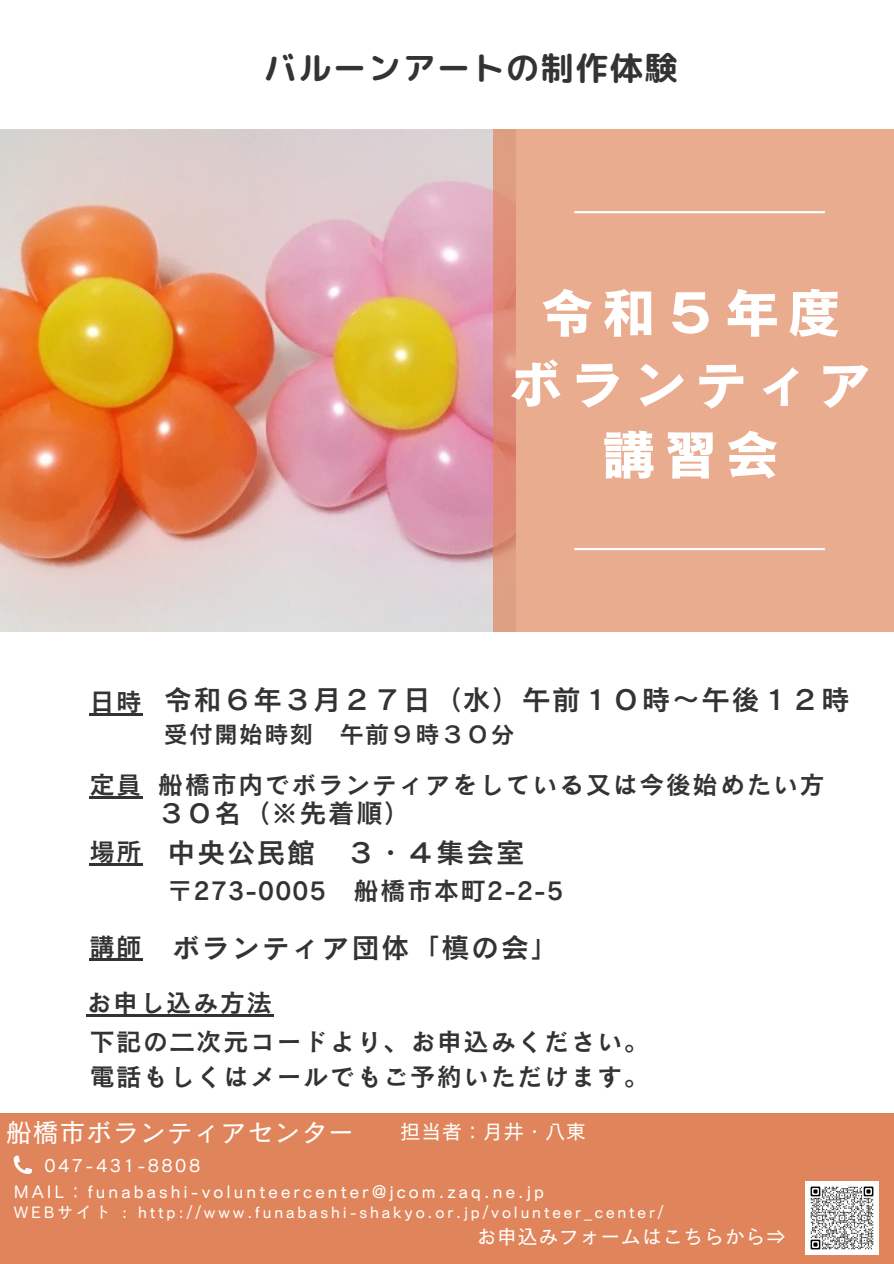
<style>
.page{position:relative;width:894px;height:1264px;background:#fff}
.page>*{position:absolute;margin:0;border:0;box-sizing:border-box;transform-origin:0 0}
.t1{font:54.6px/70.8px "Canva Cezanne Pro N B";letter-spacing:.13em;color:#fff;text-align:center}
.t2{font:33px "rounded mplus 1 p bold";letter-spacing:.05em;color:#333}
.t3{font:28.5px "Canva Cezanne Pro N DB";letter-spacing:.05em;color:#333}
.t4{font:27px "Canva Cezanne Pro N DB";letter-spacing:.05em;color:#333}
.t5{font:26.25px "Canva Cezanne Pro N M";letter-spacing:.02em;color:#fff}
.t6{font:25.5px "Canva Cezanne Pro N DB";letter-spacing:.05em;color:#333}
.t7{font:24px "Canva Cezanne Pro N DB";letter-spacing:.05em;color:#333}
.t8{font:20.25px "Canva Cezanne Pro N M";letter-spacing:.02em;color:#fff}
.t9{font:18.15px "Canva Cezanne Pro N M";letter-spacing:.14em;color:#fff}
.t10{font:17.55px "Canva Cezanne Pro N M";letter-spacing:.18em;color:#fff}
.t11{font:16.05px "Canva Cezanne Pro N M";letter-spacing:.18em;color:#fff}
</style>
<div class="page">
<img style="left:0;top:129px;width:493px;height:502px">
<div style="left:493px;top:129px;width:400px;height:502px;background:#e9ac8f"></div>
<div style="left:0;top:1112px;width:893px;height:151px;background:#e0855b"></div>
<svg style="left:14px;top:1155px;width:18px;height:18px"></svg>
<hr style="left:574px;top:548px;width:250px;height:2px;background:#fff">
<hr style="left:574px;top:211px;width:250px;height:2px;background:#fff">
<img style="left:805px;top:1181px;width:73px;height:73px">
<hr style="left:89px;top:713px;width:54px;height:2px;background:#333">
<hr style="left:89px;top:796px;width:54px;height:2px;background:#333">
<hr style="left:89px;top:863px;width:54px;height:2px;background:#333">
<hr style="left:89px;top:958px;width:54px;height:2px;background:#333">
<hr style="left:86px;top:1014px;width:187px;height:2px;background:#333">
<p class="t2" style="left:264px;top:45px;width:415px">バルーンアートの制作体験</p>
<p class="t1" style="left:539px;top:276px;width:303px">令和５年度</p>
<p class="t1" style="left:509px;top:347px;width:364px">ボランティア講習会</p>
<p class="t6" style="left:89px;top:688px;width:54px">日時</p>
<p class="t6" style="left:89px;top:771px;width:54px">定員</p>
<p class="t3" style="left:164px;top:685px;width:687px">令和６年３月２７日（水）午前１０時～午後１２時</p>
<p class="t7" style="left:164px;top:721px;width:352px">受付開始時刻 午前９時３０分</p>
<p class="t6" style="left:158px;top:771px;width:665px">船橋市内でボランティアをしている又は今後始めたい方</p>
<p class="t4" style="left:158px;top:799px;width:255px">３０名（※先着順）</p>
<p class="t3" style="left:167px;top:838px;width:358px">中央公民館 ３・４集会室</p>
<p class="t6" style="left:167px;top:877px;width:397px">〒273-0005 船橋市本町2-2-5</p>
<p class="t3" style="left:172px;top:932px;width:388px">ボランティア団体「槙の会」</p>
<p class="t6" style="left:86px;top:989px;width:187px">お申し込み方法</p>
<p class="t6" style="left:89px;top:1028px;width:561px">下記の二次元コードより、お申込みください。</p>
<p class="t6" style="left:89px;top:1063px;width:561px">電話もしくはメールでもご予約いただけます。</p>
<p class="t6" style="left:89px;top:839px;width:54px">場所</p>
<p class="t6" style="left:89px;top:933px;width:54px">講師</p>
<p class="t5" style="left:6px;top:1119px;width:350px">船橋市ボランティアセンター</p>
<p class="t9" style="left:44px;top:1155px;width:157px">047-431-8808</p>
<p class="t8" style="left:400px;top:1121px;width:187px">担当者：月井・八東</p>
<p class="t10" style="left:14px;top:1182px;width:531px">MAIL：funabashi-volunteercenter@jcom.zaq.ne.jp</p>
<p class="t11" style="left:14px;top:1204px;width:651px">WEBサイト : http://www.funabashi-shakyo.or.jp/volunteer_center/</p>
<p class="t8" style="left:476px;top:1226px;width:311px">お申込みフォームはこちらから⇒</p>
</div>
